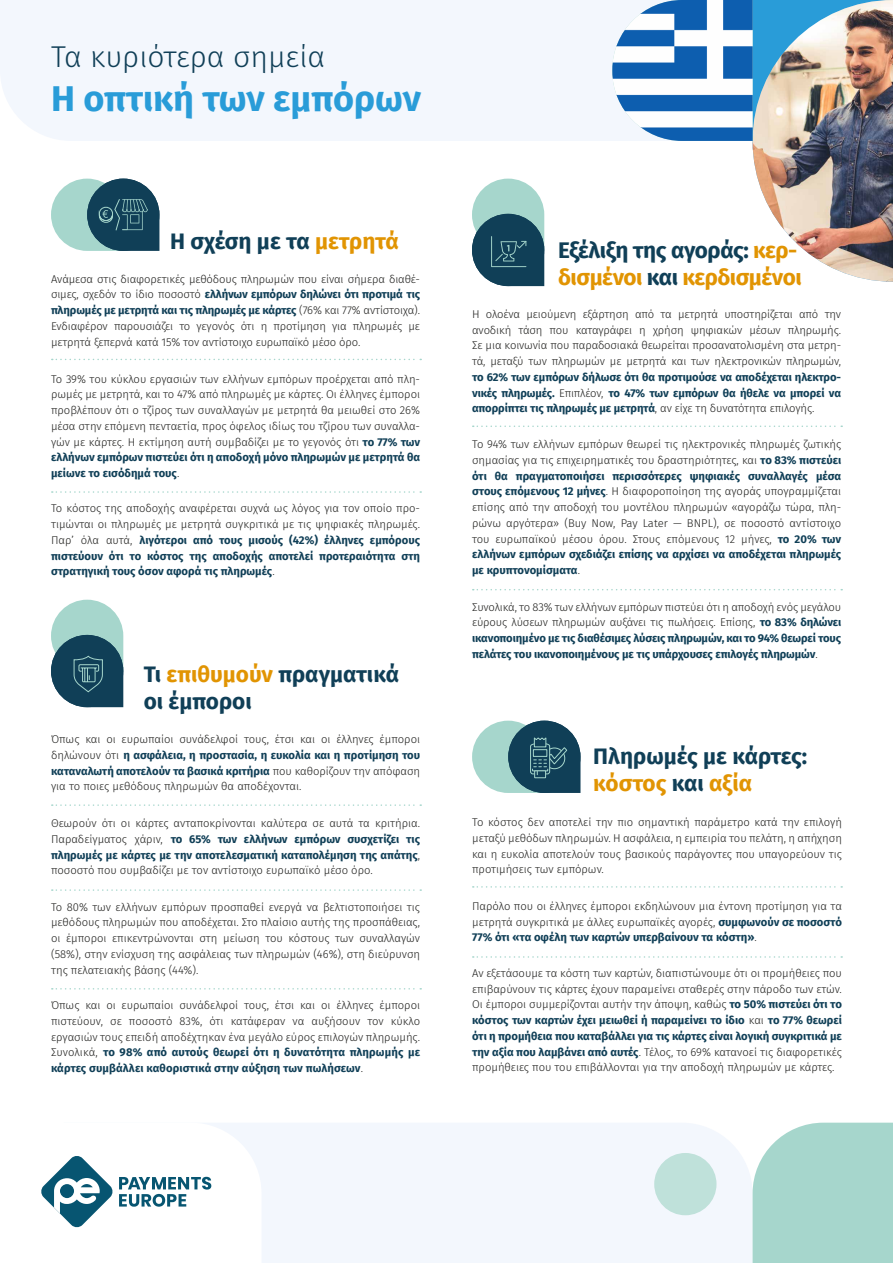
<style>
.page{position:relative;width:893px;height:1263px;background:#fff}
.page>*{position:absolute;margin:0;border:0;box-sizing:border-box;transform-origin:0 0}
.t1{font:700 36px "Fira Sans";color:#299cd8}
.t2{font:300 30px "Fira Sans";color:#103f57}
.t3{font:700 22.5px/27px "Fira Sans";color:#103f57}
.t4{font:700 22.5px/27px "Fira Sans";letter-spacing:-.02em;color:#e19402}
.t5{font:300 11.25px/15.8px "Fira Sans";color:#1d1d1b;text-align:justify}
.t6{font:700 11.25px/15.8px "Fira Sans";letter-spacing:-.01em;color:#103f57;text-align:justify}
.s1{color:#e19402}
.s2{font-weight:700;color:#103f57}
.s3{font-weight:300;color:#1d1d1b}
.s4{color:#103f57}
</style>
<div class="page">
<div style="left:261px;top:1123px;width:492px;height:140px;background:#f3f7fd"></div>
<div style="left:753px;top:1123px;width:140px;height:140px;background:#a6d6cc"></div>
<div style="left:0;top:0;width:612px;height:141px;background:#f3f7fd"></div>
<svg style="left:473px;top:425px;width:369px;height:2px"></svg>
<svg style="left:473px;top:589px;width:369px;height:1px"></svg>
<svg style="left:472px;top:179px;width:72px;height:107px;background:#5d8791"></svg>
<svg style="left:473px;top:886px;width:369px;height:2px"></svg>
<svg style="left:473px;top:956px;width:369px;height:2px"></svg>
<img style="left:752px;top:0;width:141px;height:282px">
<img style="left:612px;top:0;width:141px;height:141px">
<div style="left:654px;top:1153px;width:62px;height:62px;background:#bfe1da;border-radius:50%"></div>
<svg style="left:472px;top:721px;width:108px;height:72px;background:#618b94"></svg>
<svg style="left:51px;top:179px;width:108px;height:72px;background:#608a93"></svg>
<svg style="left:52px;top:359px;width:369px;height:1px"></svg>
<svg style="left:52px;top:491px;width:369px;height:2px"></svg>
<svg style="left:52px;top:889px;width:369px;height:2px"></svg>
<svg style="left:52px;top:804px;width:369px;height:2px"></svg>
<svg style="left:52px;top:988px;width:369px;height:1px"></svg>
<svg style="left:41px;top:1123px;width:220px;height:105px"></svg>
<svg style="left:51px;top:600px;width:72px;height:107px;background:#5e8992"></svg>
<h2 class="t2" style="left:51px;top:36px;width:276px">Τα κυριότερα σημεία</h2>
<h1 class="t1" style="left:51px;top:68px;width:372px">Η οπτική των εμπόρων</h1>
<h3 class="t3" style="left:170px;top:227px;width:230px">Η σχέση με τα <span class="s1">μετρητά</span></h3>
<p class="t5" style="left:51px;top:271px;width:371px">Ανάμεσα στις διαφορετικές μεθόδους πληρωμών που είναι σήμερα διαθέ&shy;σιμες, σχεδόν το ίδιο ποσοστό <span class="s2">ελλήνων εμπόρων δηλώνει ότι προτιμά τις πληρωμές με μετρητά και τις πληρωμές με κάρτες</span> (76% και 77% αντίστοιχα).<br>Ενδιαφέρον παρουσιάζει το γεγονός ότι η προτίμηση για πληρωμές με μετρητά ξεπερνά κατά 15% τον αντίστοιχο ευρωπαϊκό μέσο όρο.</p>
<p class="t5" style="left:51px;top:371px;width:371px">Το 39% του κύκλου εργασιών των ελλήνων εμπόρων προέρχεται από πλη&shy;ρωμές με μετρητά, και το 47% από πληρωμές με κάρτες. Οι έλληνες έμποροι προβλέπουν ότι ο τζίρος των συναλλαγών με μετρητά θα μειωθεί στο 26% μέσα στην επόμενη πενταετία, προς όφελος ιδίως του τζίρου των συναλλα&shy;γών με κάρτες. Η εκτίμηση αυτή συμβαδίζει με το γεγονός ότι <span class="s2">το 77% των ελλήνων εμπόρων πιστεύει ότι η αποδοχή μόνο πληρωμών με μετρητά θα μείωνε το εισόδημά τους</span>.</p>
<p class="t6" style="left:51px;top:500px;width:371px"><span class="s3">Το κόστος της αποδοχής αναφέρεται συχνά ως λόγος για τον οποίο προ&shy;τιμώνται οι πληρωμές με μετρητά συγκριτικά με τις ψηφιακές πληρωμές.<br>Παρ’ όλα αυτά,</span> λιγότεροι από τους μισούς (42%) έλληνες εμπόρους πιστεύουν ότι το κόστος της αποδοχής αποτελεί προτεραιότητα στη στρατηγική τους όσον αφορά τις πληρωμές<span class="s3">.</span></p>
<h3 class="t3" style="left:144px;top:659px;width:257px">Τι <span class="s1">επιθυμούν</span> πραγματικά οι έμποροι</h3>
<p class="t5" style="left:51px;top:731px;width:371px">Όπως και οι ευρωπαίοι συνάδελφοί τους, έτσι και οι έλληνες έμποροι δηλώνουν ότι <span class="s2">η ασφάλεια, η προστασία, η ευκολία και η προτίμηση του καταναλωτή αποτελούν τα βασικά κριτήρια</span> που καθορίζουν την απόφαση για το ποιες μεθόδους πληρωμών θα αποδέχονται.</p>
<p class="t5" style="left:51px;top:815px;width:371px">Θεωρούν ότι οι κάρτες ανταποκρίνονται καλύτερα σε αυτά τα κριτήρια.<br>Παραδείγματος χάριν, <span class="s2">το 65% των ελλήνων εμπόρων συσχετίζει τις πληρωμές με κάρτες με την αποτελεσματική καταπολέμηση της απάτης</span>, ποσοστό που συμβαδίζει με τον αντίστοιχο ευρωπαϊκό μέσο όρο.</p>
<p class="t5" style="left:51px;top:899px;width:371px">Το 80% των ελλήνων εμπόρων προσπαθεί ενεργά να βελτιστοποιήσει τις μεθόδους πληρωμών που αποδέχεται. Στο πλαίσιο αυτής της προσπάθειας, οι έμποροι επικεντρώνονται στη μείωση του κόστους των συναλλαγών (58%), στην ενίσχυση της ασφάλειας των πληρωμών (46%), στη διεύρυνση της πελατειακής βάσης (44%).</p>
<p class="t5" style="left:51px;top:997px;width:371px">Όπως και οι ευρωπαίοι συνάδελφοί τους, έτσι και οι έλληνες έμποροι πιστεύουν, σε ποσοστό 83%, ότι κατάφεραν να αυξήσουν τον κύκλο εργασιών τους επειδή αποδέχτηκαν ένα μεγάλο εύρος επιλογών πληρωμής.<br>Συνολικά, <span class="s2">το 98% από αυτούς θεωρεί ότι η δυνατότητα πληρωμής με κάρτες συμβάλλει καθοριστικά στην αύξηση των πωλήσεων</span>.</p>
<h3 class="t4" style="left:558px;top:235px;width:245px"><span class="s4">Εξέλιξη της αγοράς:</span> κερ&shy;δισμένοι <span class="s4">και</span> κερδισμένοι</h3>
<p class="t5" style="left:472px;top:306px;width:371px">Η ολοένα μειούμενη εξάρτηση από τα μετρητά υποστηρίζεται από την ανοδική τάση που καταγράφει η χρήση ψηφιακών μέσων πληρωμής.<br>Σε μια κοινωνία που παραδοσιακά θεωρείται προσανατολισμένη στα μετρη&shy;τά, μεταξύ των πληρωμών με μετρητά και των ηλεκτρονικών πληρωμών,</p>
<p class="t6" style="left:472px;top:368px;width:371px">το 62% των εμπόρων δήλωσε ότι θα προτιμούσε να αποδέχεται ηλεκτρο&shy;νικές πληρωμές. <span class="s3">Επιπλέον,</span> το 47% των εμπόρων θα ήθελε να μπορεί να απορρίπτει τις πληρωμές με μετρητά<span class="s3">, αν είχε τη δυνατότητα επιλογής.</span></p>
<p class="t5" style="left:472px;top:436px;width:371px">Το 94% των ελλήνων εμπόρων θεωρεί τις ηλεκτρονικές πληρωμές ζωτικής σημασίας για τις επιχειρηματικές του δραστηριότητες, και <span class="s2">το 83% πιστεύει ότι θα πραγματοποιήσει περισσότερες ψηφιακές συναλλαγές μέσα στους επόμενους 12 μήνες</span>. Η διαφοροποίηση της αγοράς υπογραμμίζεται επίσης από την αποδοχή του μοντέλου πληρωμών «αγοράζω τώρα, πλη&shy;ρώνω αργότερα» (Buy Now, Pay Later — BNPL), σε ποσοστό αντίστοιχο του ευρωπαϊκού μέσου όρου. Στους επόμενους 12 μήνες, <span class="s2">το 20% των ελλήνων εμπόρων σχεδιάζει επίσης να αρχίσει να αποδέχεται πληρωμές με κρυπτονομίσματα</span>.</p>
<p class="t6" style="left:472px;top:598px;width:371px"><span class="s3">Συνολικά, το 83% των ελλήνων εμπόρων πιστεύει ότι η αποδοχή ενός μεγάλου εύρους λύσεων πληρωμών αυξάνει τις πωλήσεις. Επίσης,</span> το 83% δηλώνει ικανοποιημένο με τις διαθέσιμες λύσεις πληρωμών, και το 94% θεωρεί τους πελάτες του ικανοποιημένους με τις υπάρχουσες επιλογές πληρωμών<span class="s3">.</span></p>
<h3 class="t3" style="left:593px;top:741px;width:215px">Πληρωμές με κάρτες: <span class="s1">κόστος</span> και <span class="s1">αξία</span></h3>
<p class="t5" style="left:472px;top:814px;width:371px">Το κόστος δεν αποτελεί την πιο σημαντική παράμετρο κατά την επιλογή μεταξύ μεθόδων πληρωμών. Η ασφάλεια, η εμπειρία του πελάτη, η απήχηση και η ευκολία αποτελούν τους βασικούς παράγοντες που υπαγορεύουν τις προτιμήσεις των εμπόρων.</p>
<p class="t5" style="left:472px;top:898px;width:371px">Παρόλο που οι έλληνες έμποροι εκδηλώνουν μια έντονη προτίμηση για τα μετρητά συγκριτικά με άλλες ευρωπαϊκές αγορές, <span class="s2">συμφωνούν σε ποσοστό 77% ότι «τα οφέλη των καρτών υπερβαίνουν τα κόστη»</span>.</p>
<p class="t5" style="left:472px;top:965px;width:371px">Αν εξετάσουμε τα κόστη των καρτών, διαπιστώνουμε ότι οι προμήθειες που επιβαρύνουν τις κάρτες έχουν παραμείνει σταθερές στην πάροδο των ετών.<br>Οι έμποροι συμμερίζονται αυτήν την άποψη, καθώς <span class="s2">το 50% πιστεύει ότι το κόστος των καρτών έχει μειωθεί ή παραμείνει το ίδιο</span> και <span class="s2">το 77% θεωρεί ότι η προμήθεια που καταβάλλει για τις κάρτες είναι λογική συγκριτικά με την αξία που λαμβάνει από αυτές</span>. Τέλος, το 69% κατανοεί τις διαφορετικές προμήθειες που του επιβάλλονται για την αποδοχή πληρωμών με κάρτες.</p>
</div>
